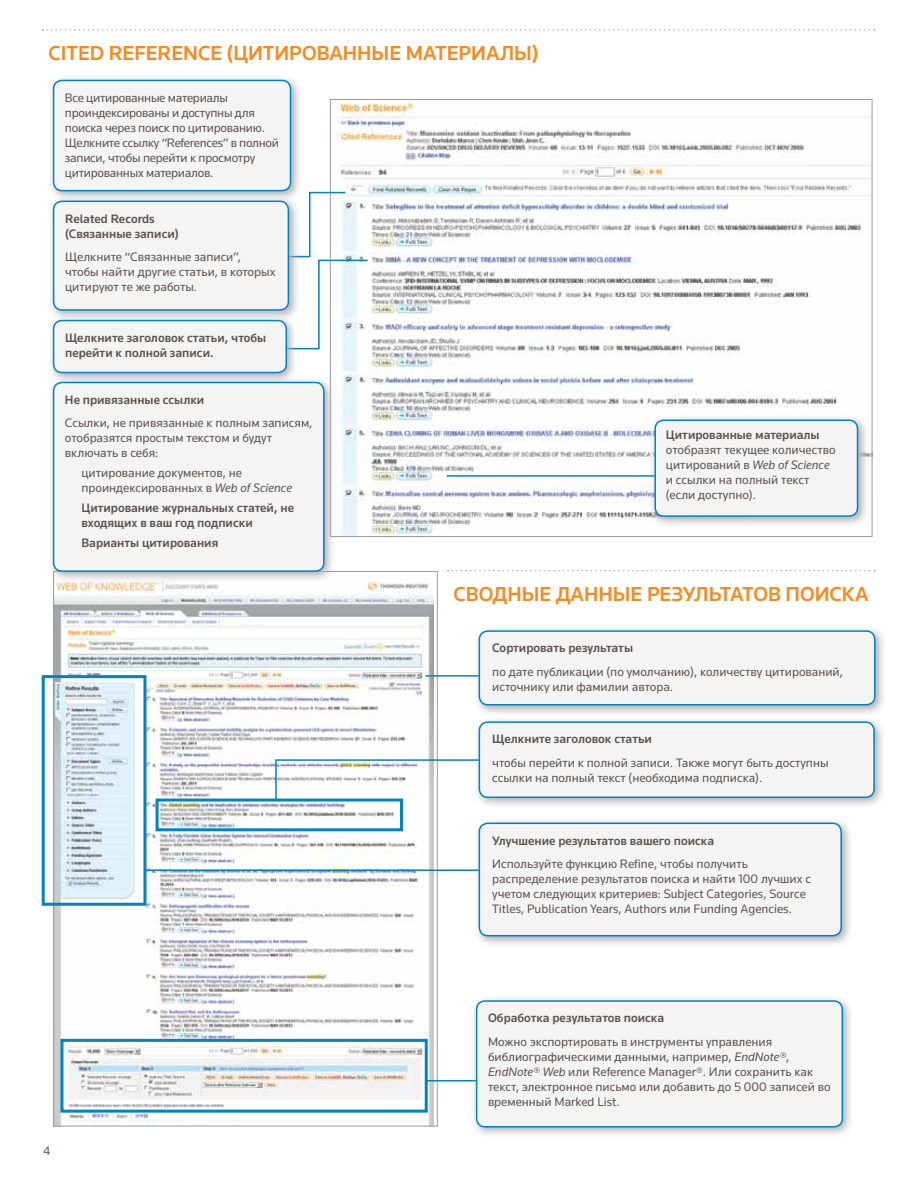
<style>
.page{position:relative;width:918px;height:1188px;background:#fff}
.page>*{position:absolute;margin:0;border:0;box-sizing:border-box;transform-origin:0 0}
.t1{font:500 21px "Knowledge";color:#f6891f}
.t2{font:12.75px/15px "Knowledge";color:#60534f}
.t3{font:500 12.75px/15px "Knowledge";color:#60534f}
.t4{font:12.75px/15px "Knowledge";letter-spacing:-.02em;color:#60534f}
.s1{font-style:italic}
</style>
<div class="page">
<svg style="left:448px;top:570px;width:427px;height:1px"></svg>
<img style="left:55px;top:579px;width:378px;height:545px">
<img style="left:334px;top:101px;width:536px;height:434px">
<svg style="left:42px;top:29px;width:833px;height:2px"></svg>
<svg style="left:298px;top:191px;width:71px;height:159px"></svg>
<hr style="left:447px;top:475px;width:217px;height:2px;background:#0083bf">
<svg style="left:649px;top:414px;width:221px;height:114px"></svg>
<div style="left:655px;top:420px;width:203px;height:96px;background:#f4f4f5;border-radius:9px"></div>
<div style="left:654px;top:420px;width:204px;height:97px;border:2px solid #0083bf;border-radius:9px"></div>
<svg style="left:51px;top:78px;width:251px;height:124px"></svg>
<div style="left:54px;top:80px;width:237px;height:111px;background:#f4f4f5;border-radius:9px"></div>
<div style="left:53px;top:80px;width:238px;height:111px;border:2px solid #0083bf;border-radius:9px"></div>
<svg style="left:51px;top:195px;width:249px;height:127px"></svg>
<div style="left:54px;top:201px;width:234px;height:109px;background:#f4f4f5;border-radius:9px"></div>
<div style="left:53px;top:201px;width:236px;height:110px;border:2px solid #0083bf;border-radius:9px"></div>
<svg style="left:51px;top:315px;width:247px;height:62px"></svg>
<div style="left:54px;top:321px;width:232px;height:52px;background:#f4f4f5;border-radius:9px"></div>
<div style="left:53px;top:320px;width:234px;height:53px;border:2px solid #0083bf;border-radius:9px"></div>
<svg style="left:51px;top:377px;width:285px;height:206px"></svg>
<div style="left:54px;top:382px;width:270px;height:189px;background:#f4f4f5;border-radius:9px"></div>
<div style="left:53px;top:382px;width:272px;height:190px;border:2px solid #0083bf;border-radius:9px"></div>
<div style="left:42px;top:675px;width:104px;height:231px;border:3px solid #0083bf"></div>
<div style="left:60px;top:1039px;width:368px;height:74px;border:3px solid #0083bf"></div>
<div style="left:156px;top:799px;width:247px;height:32px;border:3px solid #0083bf"></div>
<hr style="left:146px;top:869px;width:358px;height:2px;background:#0083bf">
<svg style="left:274px;top:759px;width:199px;height:43px"></svg>
<hr style="left:426px;top:675px;width:79px;height:2px;background:#0083bf">
<hr style="left:426px;top:1080px;width:70px;height:2px;background:#0083bf">
<svg style="left:473px;top:821px;width:377px;height:123px"></svg>
<div style="left:479px;top:823px;width:362px;height:113px;background:#f4f4f5;border-radius:9px"></div>
<div style="left:479px;top:823px;width:363px;height:113px;border:2px solid #0083bf;border-radius:9px"></div>
<svg style="left:473px;top:720px;width:409px;height:86px"></svg>
<div style="left:479px;top:722px;width:395px;height:75px;background:#f4f4f5;border-radius:9px"></div>
<div style="left:479px;top:721px;width:396px;height:77px;border:2px solid #0083bf;border-radius:9px"></div>
<svg style="left:473px;top:629px;width:411px;height:85px"></svg>
<div style="left:479px;top:631px;width:396px;height:74px;background:#f4f4f5;border-radius:9px"></div>
<div style="left:479px;top:630px;width:397px;height:75px;border:2px solid #0083bf;border-radius:9px"></div>
<svg style="left:471px;top:999px;width:379px;height:136px"></svg>
<div style="left:477px;top:1001px;width:365px;height:126px;background:#f4f4f5;border-radius:9px"></div>
<div style="left:476px;top:1000px;width:367px;height:128px;border:2px solid #0083bf;border-radius:9px"></div>
<h1 class="t1" style="left:48px;top:40px;width:111px">CITED REFERENCE</h1>
<h1 class="t1" style="left:227px;top:40px;width:313px">(ЦИТИРОВАННЫЕ МАТЕРИАЛЫ)</h1>
<p class="t4" style="left:65px;top:90px;width:216px">Все цитированные материалы проиндексированы и доступны для поиска через поиск по цитированию.<br>Щелкните ссылку “References” в полной записи, чтобы перейти к просмотру цитированных материалов.</p>
<p class="t3" style="left:65px;top:211px;width:115px">Related Records (Связанные записи)</p>
<p class="t2" style="left:65px;top:249px;width:212px">Щелкните “Связанные записи”, чтобы найти другие статьи, в которых цитируют те же работы.</p>
<p class="t3" style="left:65px;top:330px;width:203px">Щелкните заголовок статьи, чтобы перейти к полной записи.</p>
<p class="t3" style="left:65px;top:392px;width:141px">Не привязанные ссылки</p>
<p class="t2" style="left:65px;top:415px;width:249px">Ссылки, не привязанные к полным записям, отобразятся простым текстом и будут включать в себя:</p>
<p class="t2" style="left:81px;top:465px;width:212px">цитирование документов, не проиндексированных в <span class="s1">Web of Science</span></p>
<p class="t3" style="left:81px;top:500px;width:214px">Цитирование журнальных статей, не входящих в ваш год подписки</p>
<p class="t3" style="left:81px;top:535px;width:138px">Варианты цитирования</p>
<p class="t2" style="left:43px;top:1143px;width:9px">4</p>
<p class="t3" style="left:666px;top:427px;width:155px">Цитированные материалы</p>
<p class="t2" style="left:666px;top:442px;width:171px">отобразят текущее количество цитирований в <span class="s1">Web of Science </span>и ссылки на полный текст (если доступно).</p>
<h1 class="t1" style="left:454px;top:581px;width:417px">СВОДНЫЕ ДАННЫЕ РЕЗУЛЬТАТОВ ПОИСКА</h1>
<p class="t3" style="left:492px;top:640px;width:142px">Сортировать результаты</p>
<p class="t2" style="left:492px;top:664px;width:352px">по дате публикации (по умолчанию), количеству цитирований, источнику или фамилии автора.</p>
<p class="t3" style="left:492px;top:731px;width:161px">Щелкните заголовок статьи</p>
<p class="t2" style="left:492px;top:755px;width:338px">чтобы перейти к полной записи. Также могут быть доступны ссылки на полный текст (необходима подписка).</p>
<p class="t3" style="left:492px;top:833px;width:223px">Улучшение результатов вашего поиска</p>
<p class="t2" style="left:492px;top:856px;width:320px">Используйте функцию Refine, чтобы получить распределение результатов поиска и найти 100 лучших с учетом следующих критериев: Subject Categories, Source Titles, Publication Years, Authors или Funding Agencies.</p>
<p class="t3" style="left:488px;top:1010px;width:178px">Обработка результатов поиска</p>
<p class="t2" style="left:488px;top:1034px;width:344px">Можно экспортировать в инструменты управления библиографическими данными, например, <span class="s1">EndNote®</span>, <span class="s1">EndNote® Web</span> или Reference Manager®. Или сохранить как текст, электронное письмо или добавить до 5 000 записей во временный Marked List.</p>
</div>
